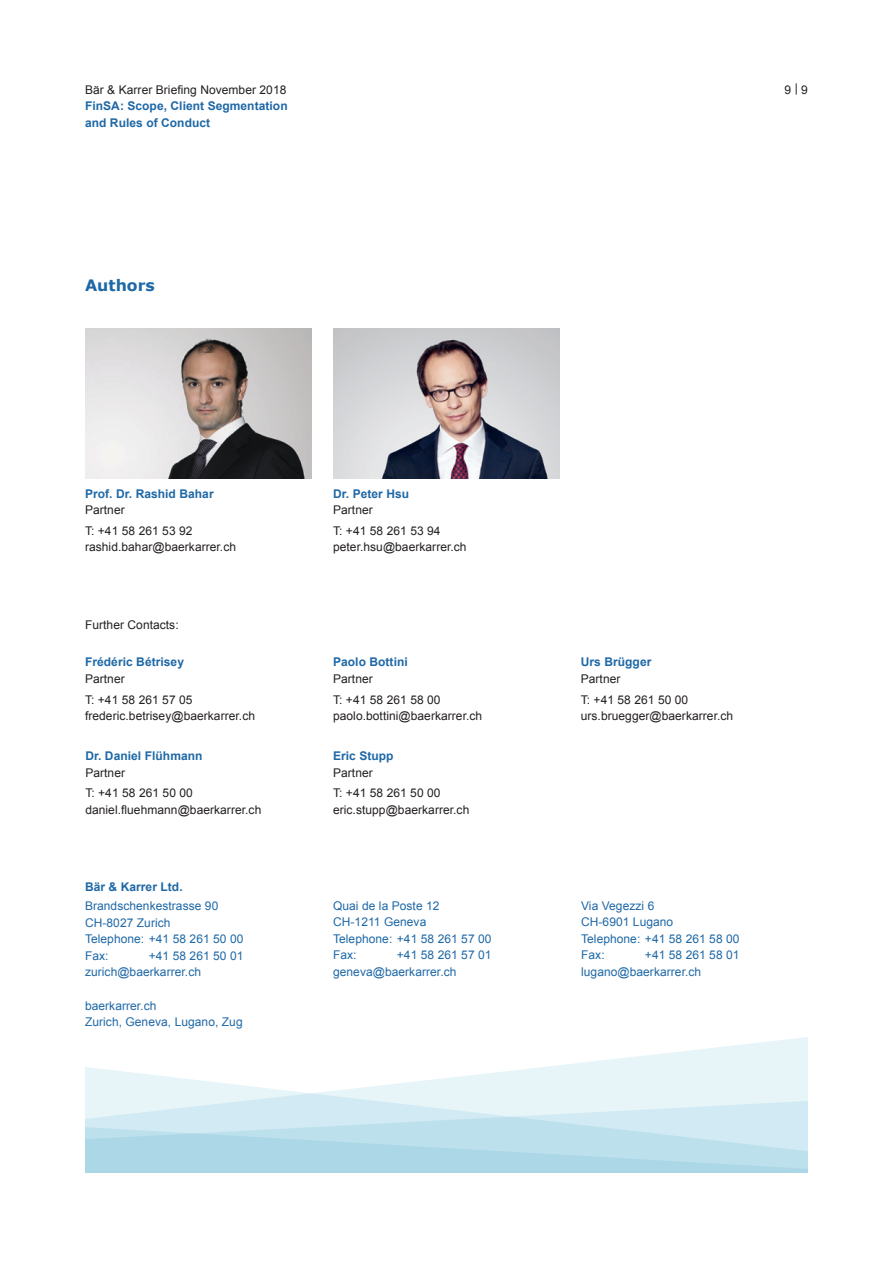
<style>
.page{position:relative;width:893px;height:1263px;background:#fff}
.page>*{position:absolute;margin:0;border:0;box-sizing:border-box;transform-origin:0 0}
.t1{font:700 15.75px "Verdana";color:#1e68a6}
.t2{font:12px/20.7px "Arial";letter-spacing:.005em;color:#231f20}
.t3{font:12px/16.5px "Arial";letter-spacing:.005em;color:#1e68a6}
.t4{font:700 12px/16.5px "Arial";letter-spacing:.005em;color:#1e68a6}
</style>
<div class="page">
<svg style="left:644px;top:1037px;width:164px;height:19px;fill:#eef8fb"></svg>
<svg style="left:85px;top:1056px;width:723px;height:66px;fill:#e7f5f9"></svg>
<svg style="left:85px;top:1122px;width:723px;height:51px;background:#b7ddeb"></svg>
<img style="left:85px;top:329px;width:227px;height:150px">
<img style="left:333px;top:329px;width:227px;height:150px">
<p class="t2" style="left:85px;top:79px;width:203px">Bär &amp; Karrer Briefing November 2018</p>
<p class="t4" style="left:85px;top:98px;width:204px">FinSA: Scope, Client Segmentation and Rules of Conduct</p>
<h1 class="t1" style="left:85px;top:275px;width:71px">Authors</h1>
<p class="t4" style="left:85px;top:485px;width:130px">Prof. Dr. Rashid Bahar</p>
<p class="t2" style="left:85px;top:500px;width:109px">Partner<br>T: +41 58 261 53 92</p>
<p class="t2" style="left:85px;top:537px;width:153px">rashid.bahar@baerkarrer.ch</p>
<p class="t2" style="left:85px;top:614px;width:95px">Further Contacts:</p>
<p class="t4" style="left:85px;top:654px;width:101px">Frédéric Bétrisey</p>
<p class="t2" style="left:85px;top:668px;width:109px">Partner<br>T: +41 58 261 57 05</p>
<p class="t2" style="left:85px;top:706px;width:172px">frederic.betrisey@baerkarrer.ch</p>
<p class="t4" style="left:85px;top:748px;width:119px">Dr. Daniel Flühmann</p>
<p class="t2" style="left:85px;top:762px;width:109px">Partner<br>T: +41 58 261 50 00</p>
<p class="t2" style="left:85px;top:799px;width:177px">daniel.fluehmann@baerkarrer.ch</p>
<p class="t4" style="left:85px;top:879px;width:99px">Bär &amp; Karrer Ltd.</p>
<p class="t3" style="left:85px;top:898px;width:160px">Brandschenkestrasse 90<br>CH-8027 Zurich<br>Telephone: +41 58 261 50 00<br>Fax:</p>
<p class="t3" style="left:85px;top:947px;width:160px;text-indent:64px">+41 58 261 50 01 zurich@baerkarrer.ch</p>
<p class="t3" style="left:85px;top:997px;width:159px">baerkarrer.ch<br>Zurich, Geneva, Lugano, Zug</p>
<p class="t4" style="left:333px;top:485px;width:78px">Dr. Peter Hsu</p>
<p class="t2" style="left:333px;top:500px;width:109px">Partner<br>T: +41 58 261 53 94</p>
<p class="t2" style="left:333px;top:537px;width:135px">peter.hsu@baerkarrer.ch</p>
<p class="t4" style="left:333px;top:654px;width:76px">Paolo Bottini</p>
<p class="t2" style="left:333px;top:668px;width:109px">Partner<br>T: +41 58 261 58 00</p>
<p class="t2" style="left:333px;top:706px;width:151px">paolo.bottini@baerkarrer.ch</p>
<p class="t4" style="left:333px;top:748px;width:62px">Eric Stupp</p>
<p class="t2" style="left:333px;top:762px;width:109px">Partner<br>T: +41 58 261 50 00</p>
<p class="t2" style="left:333px;top:799px;width:138px">eric.stupp@baerkarrer.ch</p>
<p class="t3" style="left:333px;top:897px;width:160px">Quai de la Poste 12<br>CH-1211 Geneva<br>Telephone: +41 58 261 57 00<br>Fax:</p>
<p class="t3" style="left:333px;top:947px;width:160px;text-indent:64px">+41 58 261 57 01 geneva@baerkarrer.ch</p>
<p class="t2" style="left:785px;top:79px;width:25px">9 | 9</p>
<p class="t4" style="left:581px;top:654px;width:72px">Urs Brügger</p>
<p class="t2" style="left:581px;top:668px;width:109px">Partner<br>T: +41 58 261 50 00</p>
<p class="t2" style="left:581px;top:706px;width:154px">urs.bruegger@baerkarrer.ch</p>
<p class="t3" style="left:581px;top:897px;width:160px">Via Vegezzi 6<br>CH-6901 Lugano<br>Telephone: +41 58 261 58 00<br>Fax:</p>
<p class="t3" style="left:581px;top:947px;width:160px;text-indent:64px">+41 58 261 58 01 lugano@baerkarrer.ch</p>
</div>
